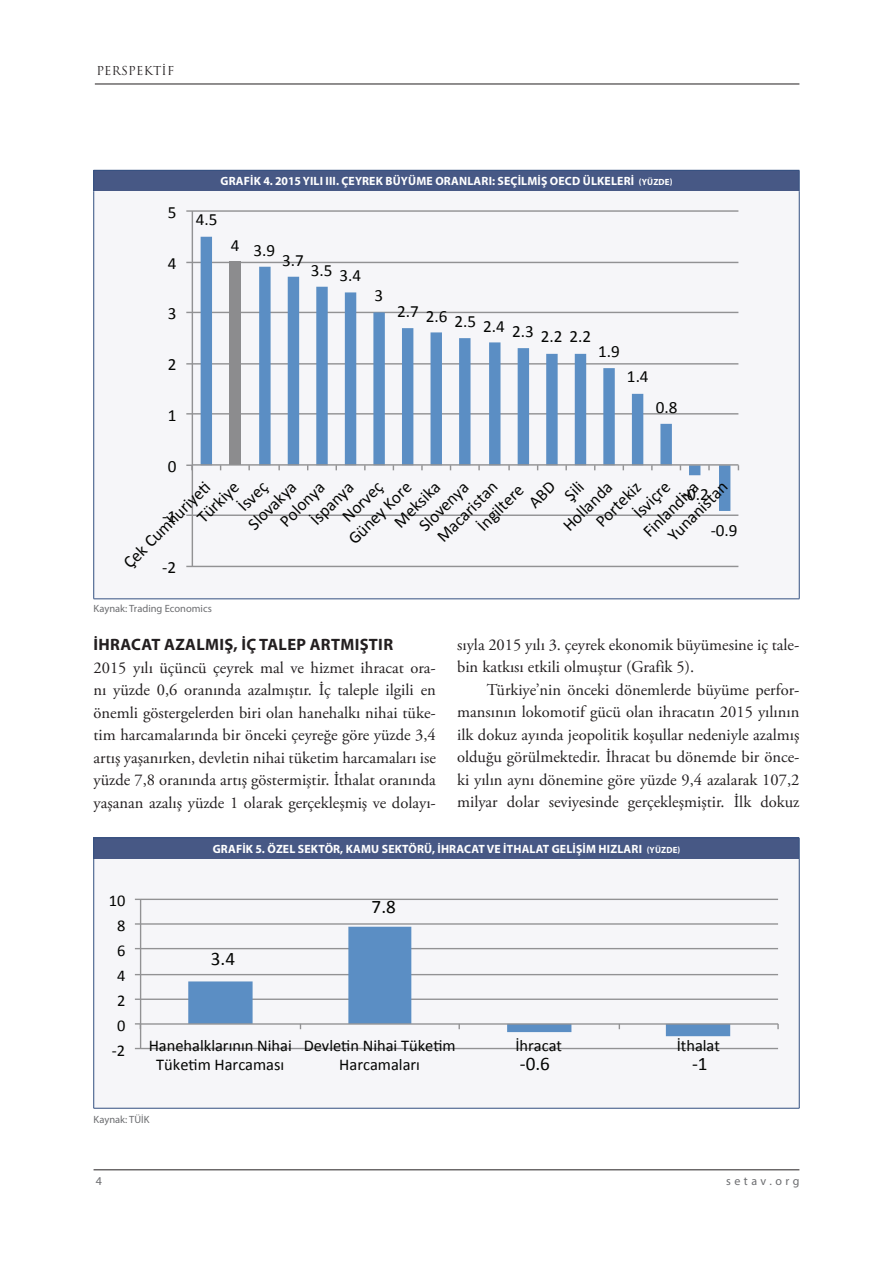
<style>
.page{position:relative;width:893px;height:1263px;background:#fff}
.page>*{position:absolute;margin:0;border:0;box-sizing:border-box;transform-origin:0 0}
.t1{font:19.2px "Calibri";color:#040503}
.t2{font:17.1px "Calibri";color:#040503}
.t3{font:16.5px/22.5px "Adobe Garamond Pro";color:#231f20;text-align:justify}
.t4{font:700 16.5px "Myriad Pro";letter-spacing:.02em;color:#231f20}
.t5{font:16.35px/19.2px "Calibri";color:#040503;text-align:center}
.t6{font:700 12px "Myriad Pro";letter-spacing:.015em;color:#fff}
.t7{font:12px "Myriad Pro";letter-spacing:.29em;color:#6c6d70}
.t8{font:12px "Trajan Pro";letter-spacing:.025em;color:#231f20}
.t9{font:10.5px "Myriad Pro";color:#6c6d70}
.s1{font-size:9px}
</style>
<div class="page">
<hr style="left:94px;top:1169px;width:705px;height:1px;background:#231f20">
<hr style="left:95px;top:84px;width:704px;height:1px;background:#231f20">
<div style="left:94px;top:170px;width:705px;height:21px;background:#475885"></div>
<div style="left:94px;top:191px;width:705px;height:408px;background:#f6f6f9"></div>
<hr style="left:94px;top:170px;width:705px;height:1px;background:#335081">
<svg style="left:93px;top:170px;width:1px;height:21px"></svg>
<svg style="left:799px;top:170px;width:1px;height:21px"></svg>
<hr style="left:93px;top:191px;width:1px;height:408px;background:#335081">
<hr style="left:799px;top:191px;width:1px;height:408px;background:#335081">
<hr style="left:94px;top:599px;width:705px;height:1px;background:#335081">
<svg style="left:186px;top:210px;width:554px;height:358px"></svg>
<div style="left:94px;top:838px;width:705px;height:21px;background:#475885"></div>
<div style="left:94px;top:859px;width:705px;height:249px;background:#f6f6f9"></div>
<hr style="left:94px;top:838px;width:705px;height:1px;background:#335081">
<svg style="left:93px;top:838px;width:1px;height:21px"></svg>
<svg style="left:799px;top:838px;width:1px;height:21px"></svg>
<hr style="left:93px;top:859px;width:1px;height:249px;background:#335081">
<hr style="left:799px;top:859px;width:1px;height:249px;background:#335081">
<hr style="left:94px;top:1108px;width:705px;height:1px;background:#335081">
<svg style="left:134px;top:898px;width:645px;height:152px"></svg>
<svg style="left:528px;top:481px;width:28px;height:28px"></svg>
<p class="t8" style="left:96px;top:63px;width:79px">PERSPEKTİF</p>
<p class="t2" style="left:168px;top:201px;width:10px">5</p>
<p class="t2" style="left:168px;top:252px;width:10px">4</p>
<p class="t2" style="left:168px;top:303px;width:10px">3</p>
<p class="t2" style="left:168px;top:354px;width:10px">2</p>
<p class="t2" style="left:168px;top:404px;width:10px">1</p>
<p class="t2" style="left:168px;top:455px;width:10px">0</p>
<p class="t6" style="left:220px;top:173px;width:453px">GRAFİK 4. 2015 YILI III. ÇEYREK BÜYÜME ORANLARI: SEÇİLMİŞ OECD ÜLKELERİ <span class="s1">(YÜZDE)</span></p>
<p class="t2" style="left:196px;top:209px;width:23px">4.5</p>
<p class="t2" style="left:231px;top:239px;width:46px">4 3.9</p>
<p class="t2" style="left:282px;top:249px;width:23px">3.7</p>
<p class="t2" style="left:311px;top:262px;width:52px">3.5 3.4</p>
<p class="t2" style="left:375px;top:285px;width:10px">3</p>
<p class="t2" style="left:397px;top:315px;width:196px">2.7 2.6 2.5 2.4 2.3 2.2 2.2</p>
<p class="t2" style="left:598px;top:341px;width:23px">1.9</p>
<p class="t2" style="left:627px;top:366px;width:23px">1.4</p>
<p class="t2" style="left:656px;top:396px;width:23px">0.8</p>
<p class="t2" style="left:472px;top:520px;width:60px;rotate:-45deg">İngiltere</p>
<p class="t2" style="left:560px;top:490px;width:21px;rotate:-45deg">Şili</p>
<p class="t2" style="left:119px;top:557px;width:116px;rotate:-45deg">Çek Cumhuriye8</p>
<p class="t2" style="left:233px;top:501px;width:36px;rotate:-45deg">İsveç</p>
<p class="t2" style="left:337px;top:511px;width:51px;rotate:-45deg">Norveç</p>
<p class="t2" style="left:344px;top:534px;width:83px;rotate:-45deg">Güney Kore</p>
<p class="t2" style="left:628px;top:508px;width:46px;rotate:-45deg">İsviçre</p>
<p class="t2" style="left:192px;top:513px;width:53px;rotate:-45deg">Türkiye</p>
<p class="t2" style="left:591px;top:516px;width:58px;rotate:-45deg">Portekiz</p>
<p class="t2" style="left:389px;top:517px;width:59px;rotate:-45deg">Meksika</p>
<p class="t2" style="left:432px;top:531px;width:79px;rotate:-45deg">Macaristan</p>
<p class="t2" style="left:243px;top:519px;width:62px;rotate:-45deg">Slovakya</p>
<p class="t2" style="left:663px;top:531px;width:79px;rotate:-45deg">Yunanistan</p>
<p class="t2" style="left:638px;top:527px;width:72px;rotate:-45deg">Finlandiya</p>
<p class="t2" style="left:414px;top:520px;width:64px;rotate:-45deg">Slovenya</p>
<p class="t2" style="left:558px;top:520px;width:63px;rotate:-45deg">Hollanda</p>
<p class="t2" style="left:306px;top:514px;width:55px;rotate:-45deg">İspanya</p>
<p class="t2" style="left:275px;top:516px;width:57px;rotate:-45deg">Polonya</p>
<p class="t2" style="left:682px;top:483px;width:28px">-0.2</p>
<p class="t2" style="left:162px;top:506px;width:15px">-1</p>
<p class="t2" style="left:711px;top:519px;width:28px">-0.9</p>
<p class="t2" style="left:162px;top:557px;width:15px">-2</p>
<p class="t9" style="left:94px;top:602px;width:120px">Kaynak: Trading Economics</p>
<p class="t4" style="left:94px;top:634px;width:301px">İHRACAT AZALMIŞ, İÇ TALEP ARTMIŞTIR</p>
<p class="t3" style="left:94px;top:657px;width:344px">2015 yılı üçüncü çeyrek mal ve hizmet ihracat ora&shy;nı yüzde 0,6 oranında azalmıştır. İç taleple ilgili en önemli göstergelerden biri olan hanehalkı nihai tüke&shy;tim harcamalarında bir önceki çeyreğe göre yüzde 3,4 artış yaşanırken, devletin nihai tüketim harcamaları ise yüzde 7,8 oranında artış göstermiştir. İthalat oranında yaşanan azalış yüzde 1 olarak gerçekleşmiş ve dolayı-</p>
<p class="t3" style="left:457px;top:634px;width:344px">sıyla 2015 yılı 3. çeyrek ekonomik büyümesine iç tale&shy;bin katkısı etkili olmuştur (Grafik 5).</p>
<p class="t3" style="left:457px;top:679px;width:344px;text-indent:30px">Türkiye’nin önceki dönemlerde büyüme perfor&shy;mansının lokomotif gücü olan ihracatın 2015 yılının ilk dokuz ayında jeopolitik koşullar nedeniyle azalmış olduğu görülmektedir. İhracat bu dönemde bir önce&shy;ki yılın aynı dönemine göre yüzde 9,4 azalarak 107,2 milyar dolar seviyesinde gerçekleşmiştir. İlk dokuz</p>
<p class="t5" style="left:109px;top:891px;width:18px">10</p>
<p class="t5" style="left:117px;top:915px;width:10px">8</p>
<p class="t5" style="left:117px;top:940px;width:10px">6</p>
<p class="t5" style="left:117px;top:965px;width:10px">4</p>
<p class="t5" style="left:117px;top:990px;width:10px">2</p>
<p class="t5" style="left:117px;top:1015px;width:10px">0</p>
<p class="t5" style="left:112px;top:1040px;width:15px">-2</p>
<p class="t6" style="left:213px;top:841px;width:469px">GRAFİK 5. ÖZEL SEKTÖR, KAMU SEKTÖRÜ, İHRACAT VE İTHALAT GELİŞİM HIZLARI <span class="s1">(YÜZDE)</span></p>
<p class="t1" style="left:211px;top:946px;width:26px">3.4</p>
<p class="t1" style="left:372px;top:895px;width:26px">7.8</p>
<p class="t5" style="left:149px;top:1036px;width:145px">Hanehalklarının Nihai<br>Tüke9m Harcaması</p>
<p class="t5" style="left:304px;top:1036px;width:153px">Devle9n Nihai Tüke9m<br>Harcamaları</p>
<p class="t5" style="left:515px;top:1036px;width:48px">İhracat</p>
<p class="t5" style="left:677px;top:1036px;width:45px">İthalat</p>
<p class="t1" style="left:520px;top:1052px;width:32px">-0.6</p>
<p class="t1" style="left:692px;top:1051px;width:17px">-1</p>
<p class="t9" style="left:94px;top:1113px;width:57px">Kaynak: TÜİK</p>
<p class="t7" style="left:96px;top:1173px;width:8px">4</p>
<p class="t7" style="left:726px;top:1173px;width:75px">setav.org</p>
</div>
